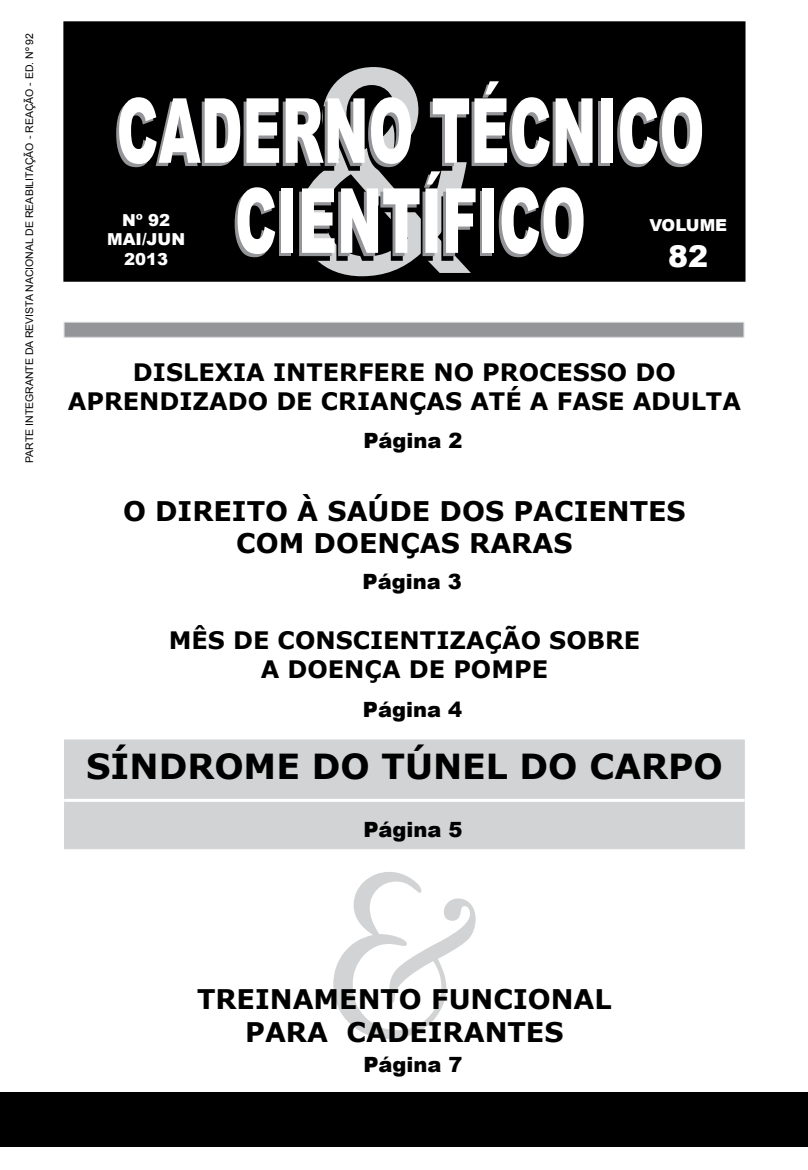
<style>
.page{position:relative;width:808px;height:1170px;background:#fff}
.page>*{position:absolute;margin:0;border:0;box-sizing:border-box;transform-origin:0 0}
.t1{font:900 90px/90px "Arial";color:#fff;text-align:center;scale:.6 1}
.t2{font:700 34.5px "Verdana";color:#000}
.t3{font:900 30px "Arial";color:#fff}
.t4{font:700 27px/32.4px "Verdana";color:#000;text-align:center}
.t5{font:700 24px/28.8px "Verdana";color:#000;text-align:center}
.t6{font:900 21px "Arial";color:#000}
.t7{font:900 16.5px/19.5px "Arial";color:#fff;text-align:center}
.t8{font:10.5px "Arial";color:#000}
</style>
<div class="page">
<div style="left:64px;top:22px;width:681px;height:259px;background:#000"></div>
<div style="left:63px;top:21px;width:682px;height:261px;border:2px solid #000"></div>
<svg style="left:300px;top:67px;width:171px;height:209px"></svg>
<svg style="left:333px;top:872px;width:143px;height:166px"></svg>
<div style="left:64px;top:322px;width:680px;height:15px;background:#939598;border:1px solid #d1d3d4"></div>
<div style="left:64px;top:739px;width:681px;height:110px;background:#d1d3d4;border:1px solid #d1d3d4"></div>
<hr style="left:64px;top:798px;width:681px;height:3px;background:#fff">
<div style="left:0;top:1092px;width:808px;height:54px;background:#000"></div>
<p class="t8" style="left:23px;top:463px;width:431px;rotate:-90deg">parte integrante da revista nacional de reabilitação - REAÇÃO - ED. Nº 92</p>
<h1 class="t1" style="left:117px;top:83px;width:981px">CADERNO TÉCNICO<br>CIENTÍFICO</h1>
<p class="t7" style="left:107px;top:209px;width:79px">Nº 92<br>MAI/JUN<br>2013</p>
<p class="t7" style="left:649px;top:214px;width:79px">VOLUME</p>
<p class="t3" style="left:668px;top:234px;width:42px">82</p>
<p class="t5" style="left:68px;top:358px;width:675px">DISLEXIA INTERFERE NO PROCESSO DO<br>APRENDIZADO DE CRIANÇAS ATÉ A FASE ADULTA</p>
<p class="t6" style="left:363px;top:425px;width:101px">Página 2</p>
<p class="t4" style="left:123px;top:495px;width:564px">O DIREITO À SAÚDE DOS PACIENTES<br>COM DOENÇAS RARAS</p>
<p class="t6" style="left:362px;top:566px;width:101px">Página 3</p>
<p class="t5" style="left:169px;top:626px;width:473px">MÊS DE CONSCIENTIZAÇÃO SOBRE<br>A DOENÇA DE POMPE</p>
<p class="t6" style="left:363px;top:694px;width:101px">Página 4</p>
<h2 class="t2" style="left:86px;top:744px;width:638px">SÍNDROME DO TÚNEL DO CARPO</h2>
<p class="t6" style="left:363px;top:814px;width:101px">Página 5</p>
<p class="t4" style="left:197px;top:983px;width:416px">TREINAMENTO FUNCIONAL<br>PARA CADEIRANTES</p>
<p class="t6" style="left:363px;top:1049px;width:101px">Página 7</p>
</div>
